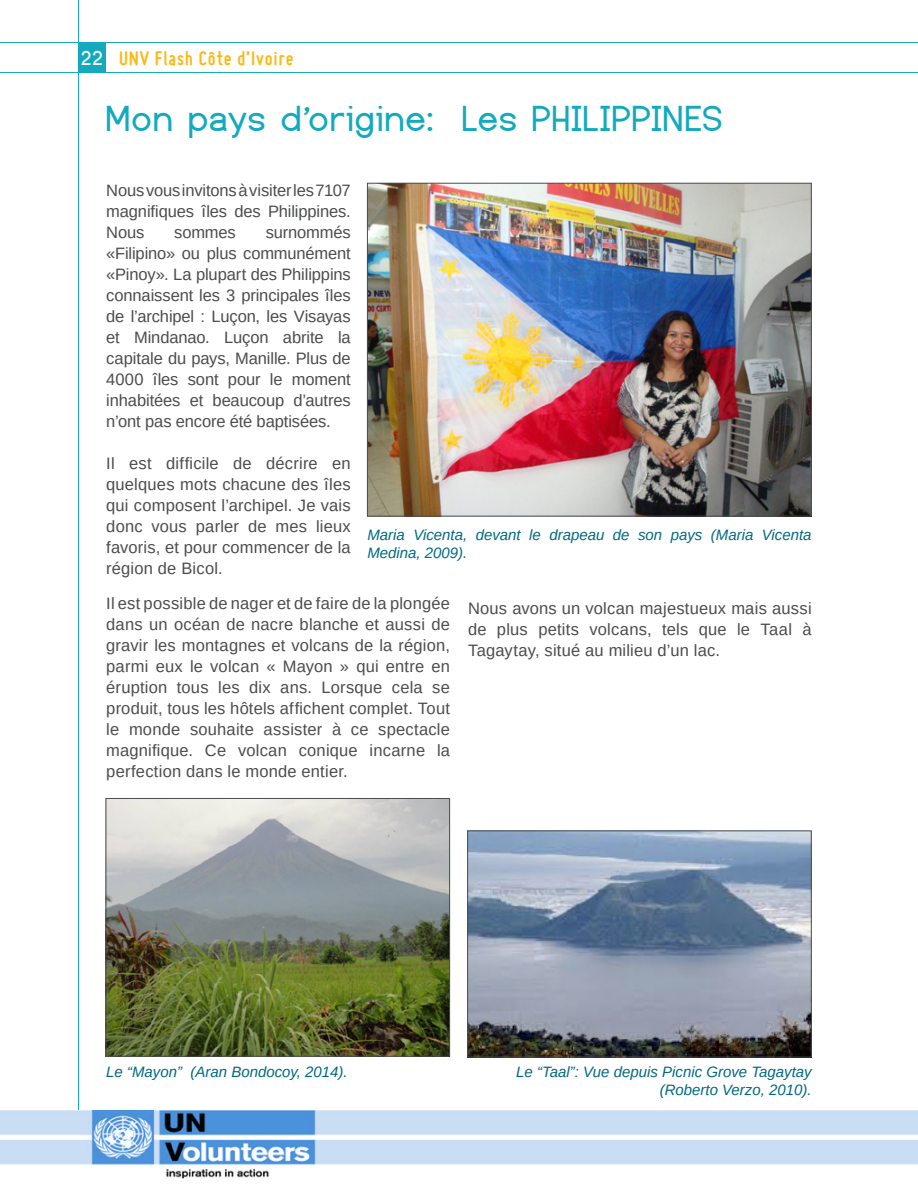
<style>
.page{position:relative;width:918px;height:1188px;background:#fff}
.page>*{position:absolute;margin:0;border:0;box-sizing:border-box;transform-origin:0 0}
.Red_title{font:700 37.5px "Dustismo";color:#13aabe}
.t1{font:700 21px "Miso";letter-spacing:.045em;color:#fcb814}
.t2{font:700 18px "Caviar Dreams";color:#fff}
.Body_text_normal{font:16.5px/21px "Arimo";letter-spacing:.01em;color:#4b4c4d;text-align:justify}
.t3{font:italic 15px/18px "Arimo";color:#006881}
</style>
<div class="page">
<hr style="left:0;top:42px;width:918px;height:1px;background:#13aabe">
<hr style="left:0;top:72px;width:918px;height:1px;background:#13aabe">
<hr style="left:78px;top:0;width:1px;height:1148px;background:#13aabe">
<div style="left:78px;top:43px;width:28px;height:29px;background:#13aabe"></div>
<img style="left:0;top:1111px;width:918px;height:68px">
<img style="left:369px;top:185px;width:441px;height:330px">
<div style="left:367px;top:183px;width:445px;height:334px;border:1px solid #4b4c4d"></div>
<img style="left:108px;top:800px;width:340px;height:255px">
<div style="left:106px;top:798px;width:344px;height:259px;border:1px solid #4b4c4d"></div>
<img style="left:469px;top:833px;width:341px;height:222px">
<div style="left:467px;top:831px;width:345px;height:226px;border:1px solid #4b4c4d"></div>
<p class="t2" style="left:81px;top:47px;width:24px">22</p>
<p class="t1" style="left:119px;top:47px;width:176px">UNV Flash Côte d’Ivoire</p>
<p class="Red_title" style="left:106px;top:99px;width:619px">Mon pays d’origine: Les PHILIPPINES</p>
<p class="Body_text_normal" style="left:106px;top:180px;width:246px">Nous vous invitons à visiter les 7107 magnifiques îles des Philippines.<br>Nous</p>
<p class="Body_text_normal" style="left:106px;top:222px;width:246px;text-indent:159px">surnommés «Filipino» ou plus communément «Pinoy». La plupart des Philippins connaissent les 3 principales îles de l’archipel : Luçon, les Visayas et Mindanao. Luçon abrite la capitale du pays, Manille. Plus de 4000 îles sont pour le moment inhabitées et beaucoup d’autres n’ont pas encore été baptisées.</p>
<p class="Body_text_normal" style="left:106px;top:453px;width:246px">Il est difficile de décrire en quelques mots chacune des îles qui composent l’archipel. Je vais donc vous parler de mes lieux favoris, et pour commencer de la région de Bicol.</p>
<p class="Body_text_normal" style="left:174px;top:222px;width:63px">sommes</p>
<p class="t3" style="left:367px;top:525px;width:446px">Maria Vicenta, devant le drapeau de son pays (Maria Vicenta<br>Medina, 2009).</p>
<p class="Body_text_normal" style="left:106px;top:593px;width:345px">Il est possible de nager et de faire de la plongée dans un océan de nacre blanche et aussi de gravir les montagnes et volcans de la région, parmi eux le volcan « Mayon » qui entre en éruption tous les dix ans. Lorsque cela se produit, tous les hôtels affichent complet. Tout le monde souhaite assister à ce spectacle magnifique. Ce volcan conique incarne la perfection dans le monde entier.</p>
<p class="Body_text_normal" style="left:468px;top:597px;width:345px">Nous avons un volcan majestueux mais aussi de plus petits volcans, tels que le Taal à Tagaytay, situé au milieu d’un lac.</p>
<p class="t3" style="left:106px;top:1063px;width:243px">Le “Mayon” (Aran Bondocoy, 2014).</p>
<p class="t3" style="left:516px;top:1063px;width:297px;text-align:right">Le “Taal”: Vue depuis Picnic Grove Tagaytay (Roberto Verzo, 2010).</p>
</div>
